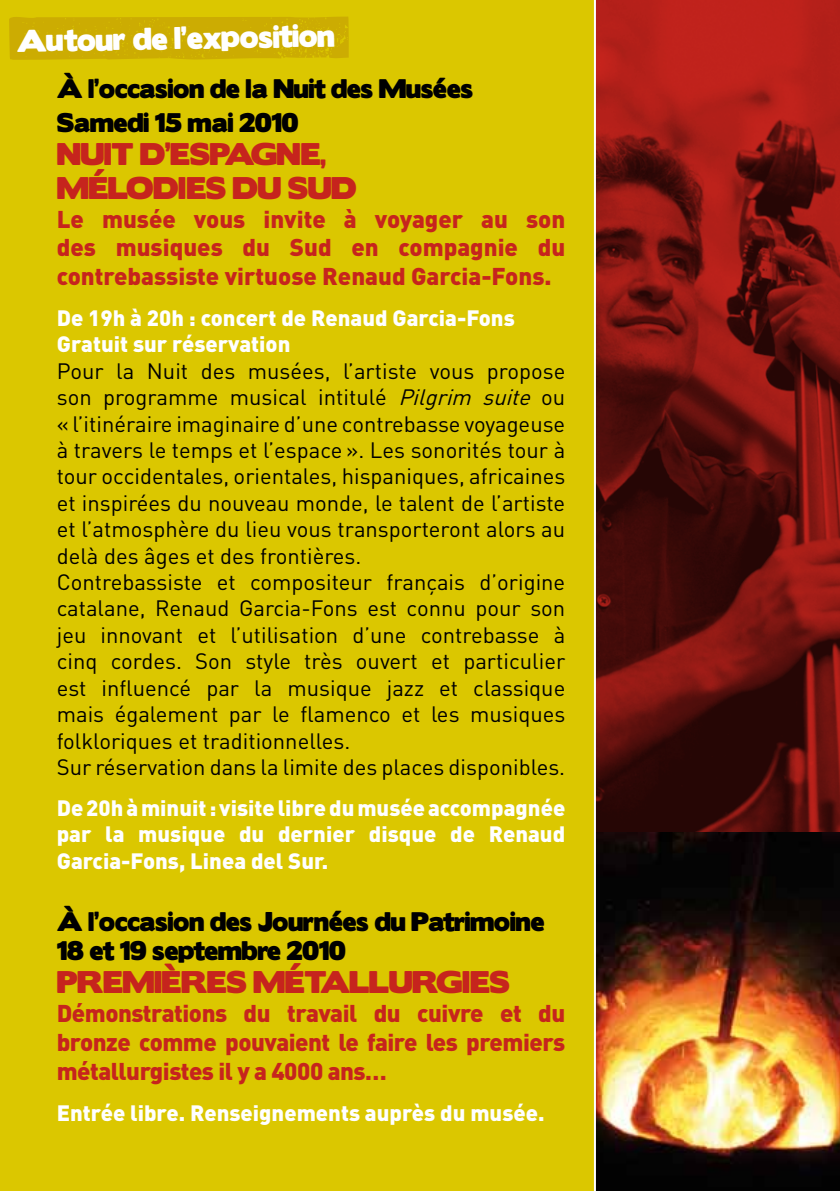
<style>
.page{position:relative;width:840px;height:1191px;background:#fff}
.page>*{position:absolute;margin:0;border:0;box-sizing:border-box;transform-origin:0 0}
.t1{font:28px/33.6px "Boris Black Bloxx";letter-spacing:-.02em;color:#c6241d}
.t2{font:28px "Boris Black Bloxx";color:#fff}
.t3{font:900 24px/28.8px "DIN";letter-spacing:-.02em;color:#c6241d;text-align:justify}
.t4{font:24px/33.6px "Boris Black Bloxx";letter-spacing:-.02em;color:#000}
.t5{font:22px/26.4px "DIN";color:#000}
.t6{font:900 22px/26.4px "DIN";color:#fff}
.s1{font-style:italic}
</style>
<div class="page">
<img style="left:595px;top:0;width:244px;height:1191px">
<div style="left:0;top:0;width:594px;height:1191px;background:#dbc700"></div>
<hr style="left:593px;top:0;width:2px;height:1191px;background:#fff">
<svg style="left:9px;top:17px;width:340px;height:43px;background:#ccad01"></svg>
<p class="t2" style="left:16px;top:20px;width:320px;rotate:-1deg">Autour de l’exposition</p>
<p class="t4" style="left:57px;top:72px;width:417px">À l’occasion de la Nuit des Musées<br>Samedi 15 mai 2010</p>
<p class="t1" style="left:57px;top:138px;width:301px">NUIT D’ESPAGNE,<br>MÉLODIES DU SUD</p>
<p class="t3" style="left:57px;top:203px;width:510px">Le musée vous invite à voyager au son des musiques du Sud en compagnie du contrebassiste virtuose Renaud Garcia-Fons.</p>
<p class="t6" style="left:57px;top:304px;width:459px">De 19h à 20h : concert de Renaud Garcia-Fons<br>Gratuit sur réservation</p>
<p class="t5" style="left:57px;top:357px;width:510px">Pour la Nuit des musées, l’artiste vous propose son programme musical intitulé <span class="s1">Pilgrim suite</span> ou « l’itinéraire imaginaire d’une contrebasse voyageuse à travers le temps et l’espace ». Les sonorités tour à tour occidentales, orientales, hispaniques, africaines et inspirées du nouveau monde, le talent de l’artiste et l’atmosphère du lieu vous transporteront alors au delà des âges et des frontières.<br>Contrebassiste et compositeur français d’origine catalane, Renaud Garcia-Fons est connu pour son jeu innovant et l’utilisation d’une contrebasse à cinq cordes. Son style très ouvert et particulier est influencé par la musique jazz et classique mais également par le flamenco et les musiques folkloriques et traditionnelles.<br>Sur réservation dans la limite des places disponibles.</p>
<p class="t6" style="left:57px;top:793px;width:510px;text-align:justify">De 20h à minuit : visite libre du musée accompagnée par la musique du dernier disque de Renaud Garcia-Fons, Linea del Sur.</p>
<p class="t4" style="left:57px;top:908px;width:489px;line-height:28.8px">À l’occasion des Journées du Patrimoine<br>18 et 19 septembre 2010</p>
<p class="t1" style="left:57px;top:966px;width:454px">PREMIÈRES MÉTALLURGIES</p>
<p class="t3" style="left:57px;top:997px;width:510px">Démonstrations du travail du cuivre et du bronze comme pouvaient le faire les premiers métallurgistes il y a 4000 ans…</p>
<p class="t6" style="left:57px;top:1098px;width:489px">Entrée libre. Renseignements auprès du musée.</p>
</div>
